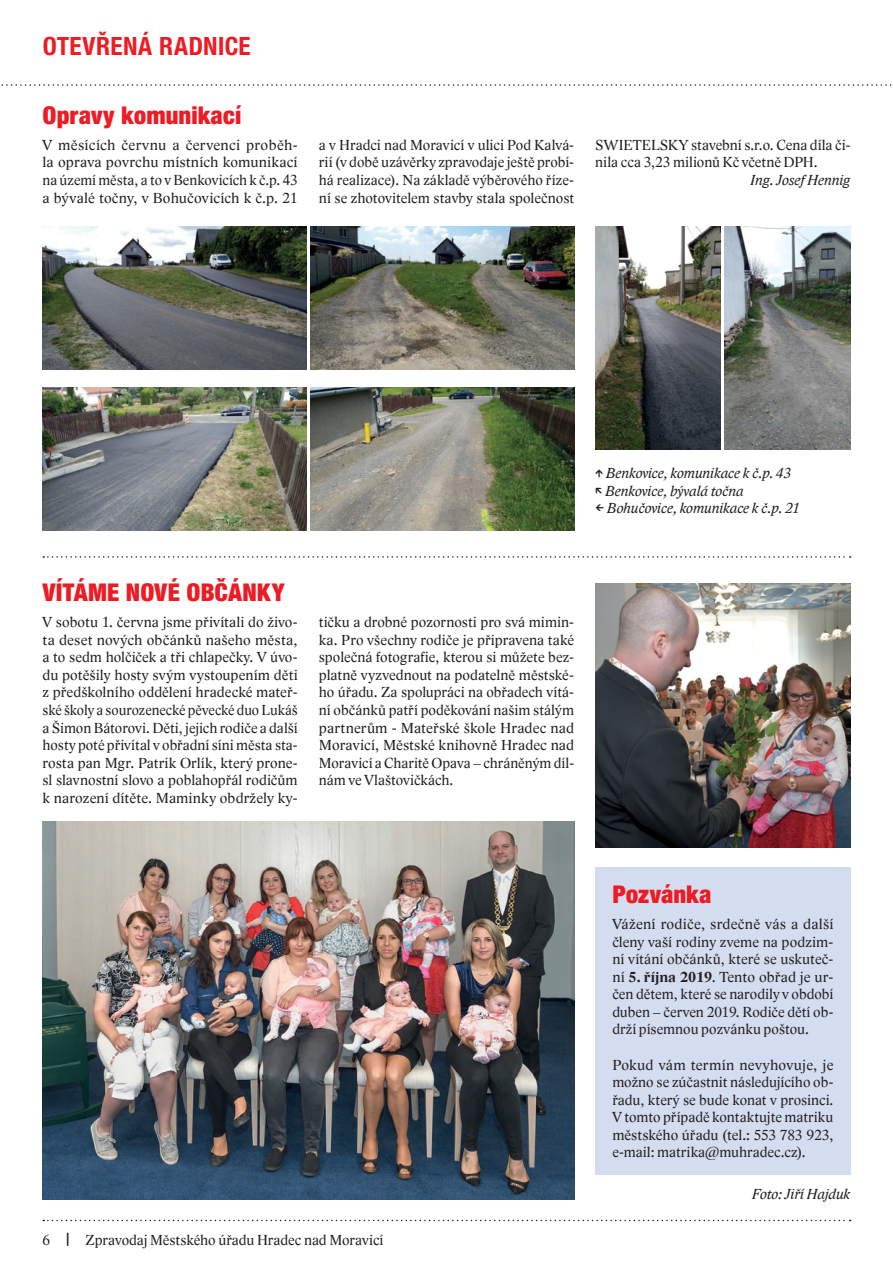
<style>
.page{position:relative;width:893px;height:1263px;background:#fff}
.page>*{position:absolute;margin:0;border:0;box-sizing:border-box;transform-origin:0 0}
.t1{font:27px "Nimbus Sans Novus TOT Bol Con";letter-spacing:.015em;color:#ed1c24}
.t2{font:26.25px "Nimbus Sans Novus TOT Bla Con";letter-spacing:.005em;color:#ed1c24}
.t3{font:15px/17.5px "Lido STFCE";letter-spacing:.005em;color:#231f20;text-align:justify}
.t4{font:italic 15px/17.5px "Lido STFCE";letter-spacing:-.005em;color:#231f20}
.s1{font-weight:700}
</style>
<div class="page">
<svg style="left:1px;top:84px;width:891px;height:2px"></svg>
<svg style="left:43px;top:1220px;width:808px;height:1px"></svg>
<div style="left:595px;top:867px;width:255px;height:308px;background:#d4dcf0"></div>
<img style="left:595px;top:584px;width:255px;height:263px">
<img style="left:43px;top:821px;width:531px;height:378px">
<svg style="left:43px;top:556px;width:808px;height:2px"></svg>
<img style="left:43px;top:226px;width:263px;height:144px">
<img style="left:310px;top:226px;width:264px;height:144px">
<img style="left:595px;top:226px;width:126px;height:223px">
<img style="left:725px;top:226px;width:125px;height:223px">
<img style="left:43px;top:387px;width:263px;height:143px">
<img style="left:310px;top:387px;width:264px;height:143px">
<h1 class="t1" style="left:43px;top:35px;width:210px">OTEVŘENÁ RADNICE</h1>
<h2 class="t2" style="left:43px;top:105px;width:200px">Opravy komunikací</h2>
<p class="t3" style="left:43px;top:136px;width:257px">V měsících červnu a červenci proběh&shy;la oprava povrchu místních komunikací na území města, a to v Benkovicích k č.p. 43 a bývalé točny, v Bohučovicích k č.p. 21</p>
<p class="t3" style="left:319px;top:136px;width:257px">a v Hradci nad Moravicí v ulici Pod Kalvá&shy;rií (v době uzávěrky zpravodaje ještě probí&shy;há realizace). Na základě výběrového říze&shy;ní se zhotovitelem stavby stala společnost</p>
<p class="t3" style="left:595px;top:136px;width:257px">SWIETELSKY stavební s.r.o. Cena díla či&shy;nila cca 3,23 milionů Kč včetně DPH.</p>
<p class="t4" style="left:751px;top:171px;width:101px">Ing. Josef Hennig</p>
<h2 class="t2" style="left:43px;top:582px;width:244px">VÍTÁME NOVÉ OBČÁNKY</h2>
<p class="t3" style="left:43px;top:614px;width:257px">V sobotu 1. června jsme přivítali do živo&shy;ta deset nových občánků našeho města, a to sedm holčiček a tři chlapečky. V úvo&shy;du potěšily hosty svým vystoupením děti z předškolního oddělení hradecké mateř&shy;ské školy a sourozenecké pěvecké duo Lukáš a Šimon Bátorovi. Děti, jejich rodiče a další hosty poté přivítal v obřadní síni města sta&shy;rosta pan Mgr. Patrik Orlík, který prone&shy;sl slavnostní slovo a poblahopřál rodičům k narození dítěte. Maminky obdržely ky-</p>
<p class="t3" style="left:319px;top:614px;width:257px">tičku a drobné pozornosti pro svá mimin&shy;ka. Pro všechny rodiče je připravena také společná fotografie, kterou si můžete bez&shy;platně vyzvednout na podatelně městské&shy;ho úřadu. Za spolupráci na obřadech vítá&shy;ní občánků patří poděkování našim stálým partnerům - Mateřské škole Hradec nad Moravicí, Městské knihovně Hradec nad Moravicí a Charitě Opava – chráněným díl&shy;nám ve Vlaštovičkách.</p>
<p class="t3" style="left:43px;top:1231px;width:343px">6 | Zpravodaj Městského úřadu Hradec nad Moravicí</p>
<p class="t4" style="left:605px;top:465px;width:196px">Benkovice, komunikace k č.p. 43<br>Benkovice, bývalá točna<br>Bohučovice, komunikace k č.p. 21</p>
<h2 class="t2" style="left:612px;top:884px;width:101px">Pozvánka</h2>
<p class="t3" style="left:612px;top:915px;width:223px">Vážení rodiče, srdečně vás a další členy vaší rodiny zveme na podzim&shy;ní vítání občánků, které se uskuteč&shy;ní <span class="s1">5. října 2019</span>. Tento obřad je ur&shy;čen dětem, které se narodily v období duben – červen 2019. Rodiče dětí ob&shy;drží písemnou pozvánku poštou.</p>
<p class="t3" style="left:612px;top:1056px;width:223px">Pokud vám termín nevyhovuje, je možno se zúčastnit následujícího ob&shy;řadu, který se bude konat v prosinci.<br>V tomto případě kontaktujte matriku městského úřadu (tel.: 553 783 923, e-mail: matrika@muhradec.cz).</p>
<p class="t4" style="left:752px;top:1185px;width:100px">Foto: Jiří Hajduk</p>
</div>
